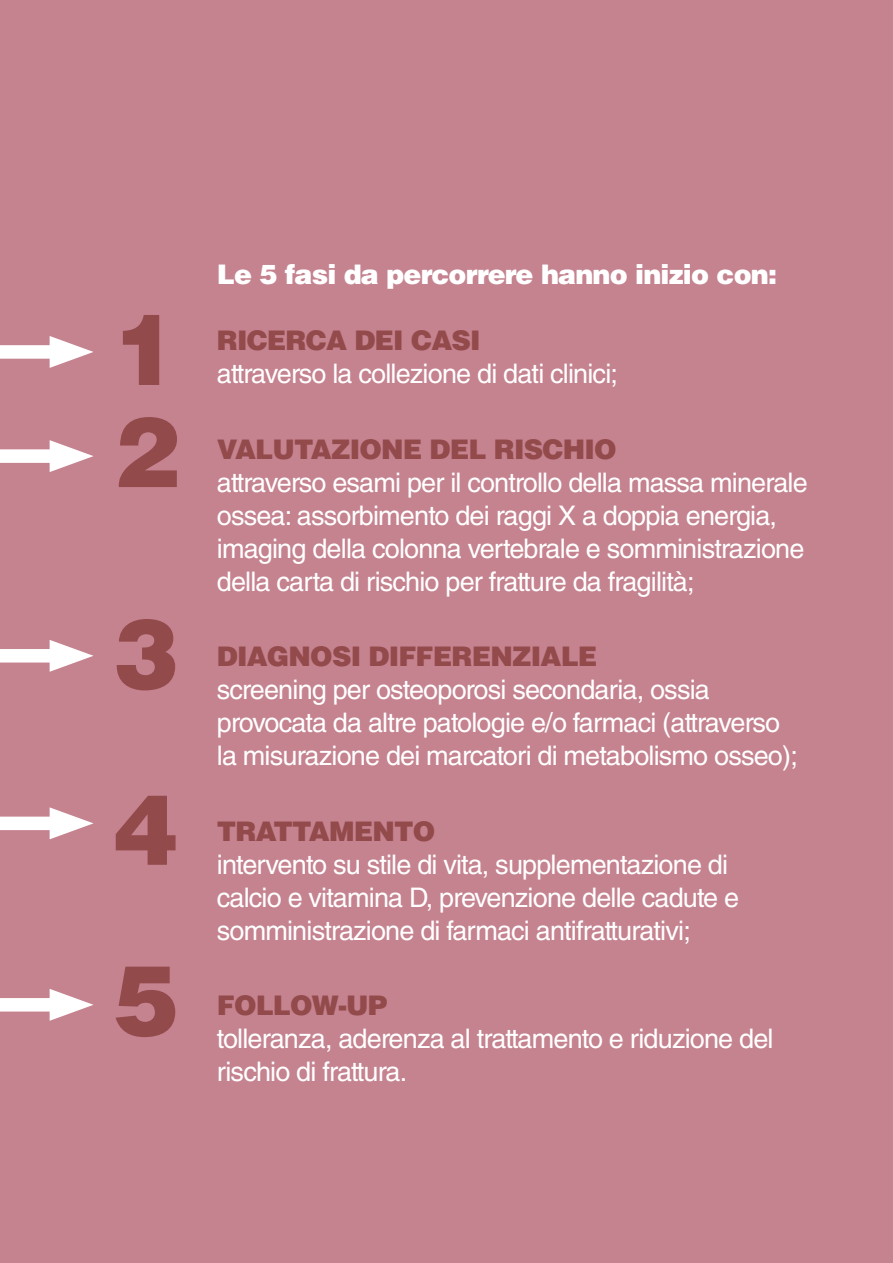
<style>
.page{position:relative;width:893px;height:1263px;background:#c5828f}
.page>*{position:absolute;margin:0;border:0;box-sizing:border-box;transform-origin:0 0}
.t1{font:900 97.8px/102.1px "Helvetica LT Std";color:#924a4b}
.t2{font:27px/33px "Helvetica LT Std";letter-spacing:-.03em;color:#fff}
.t3{font:900 27px "Helvetica LT Std";letter-spacing:-.03em;color:#924a4b}
.t4{font:900 27px "Helvetica LT Std";letter-spacing:-.03em;color:#fff}
</style>
<div class="page">
<div style="left:0;top:345px;width:68px;height:14px;background:#fff"></div>
<svg style="left:50px;top:336px;width:44px;height:32px"></svg>
<div style="left:0;top:449px;width:68px;height:14px;background:#fff"></div>
<svg style="left:50px;top:440px;width:44px;height:32px"></svg>
<div style="left:0;top:817px;width:68px;height:13px;background:#fff"></div>
<svg style="left:50px;top:807px;width:44px;height:32px"></svg>
<div style="left:0;top:998px;width:68px;height:13px;background:#fff"></div>
<svg style="left:50px;top:989px;width:44px;height:32px"></svg>
<div style="left:0;top:649px;width:68px;height:13px;background:#fff"></div>
<svg style="left:50px;top:640px;width:44px;height:32px"></svg>
<h1 class="t1" style="left:113px;top:297px;width:67px">1<br>2</h1>
<h1 class="t1" style="left:113px;top:601px;width:67px">3</h1>
<h1 class="t1" style="left:113px;top:776px;width:67px">4</h1>
<h1 class="t1" style="left:113px;top:947px;width:67px">5</h1>
<p class="t4" style="left:217px;top:257px;width:562px">Le 5 fasi da percorrere hanno inizio con:</p>
<p class="t3" style="left:217px;top:323px;width:265px">RICERCA DEI CASI</p>
<p class="t2" style="left:217px;top:357px;width:403px">attraverso la collezione di dati clinici;</p>
<p class="t3" style="left:217px;top:431px;width:401px">VALUTAZIONE DEL RISCHIO</p>
<p class="t2" style="left:217px;top:466px;width:592px">attraverso esami per il controllo della massa minerale ossea: assorbimento dei raggi X a doppia energia, imaging della colonna vertebrale e somministrazione della carta di rischio per fratture da fragilità;</p>
<p class="t3" style="left:217px;top:639px;width:382px">DIAGNOSI DIFFERENZIALE</p>
<p class="t2" style="left:217px;top:673px;width:582px">screening per osteoporosi secondaria, ossia provocata da altre patologie e/o farmaci (attraverso la misurazione dei marcatori di metabolismo osseo);</p>
<p class="t3" style="left:217px;top:813px;width:220px">TRATTAMENTO</p>
<p class="t2" style="left:217px;top:848px;width:524px">intervento su stile di vita, supplementazione di calcio e vitamina D, prevenzione delle cadute e somministrazione di farmaci antifratturativi;</p>
<p class="t3" style="left:217px;top:988px;width:172px">FOLLOW-UP</p>
<p class="t2" style="left:217px;top:1022px;width:558px">tolleranza, aderenza al trattamento e riduzione del rischio di frattura.</p>
</div>
